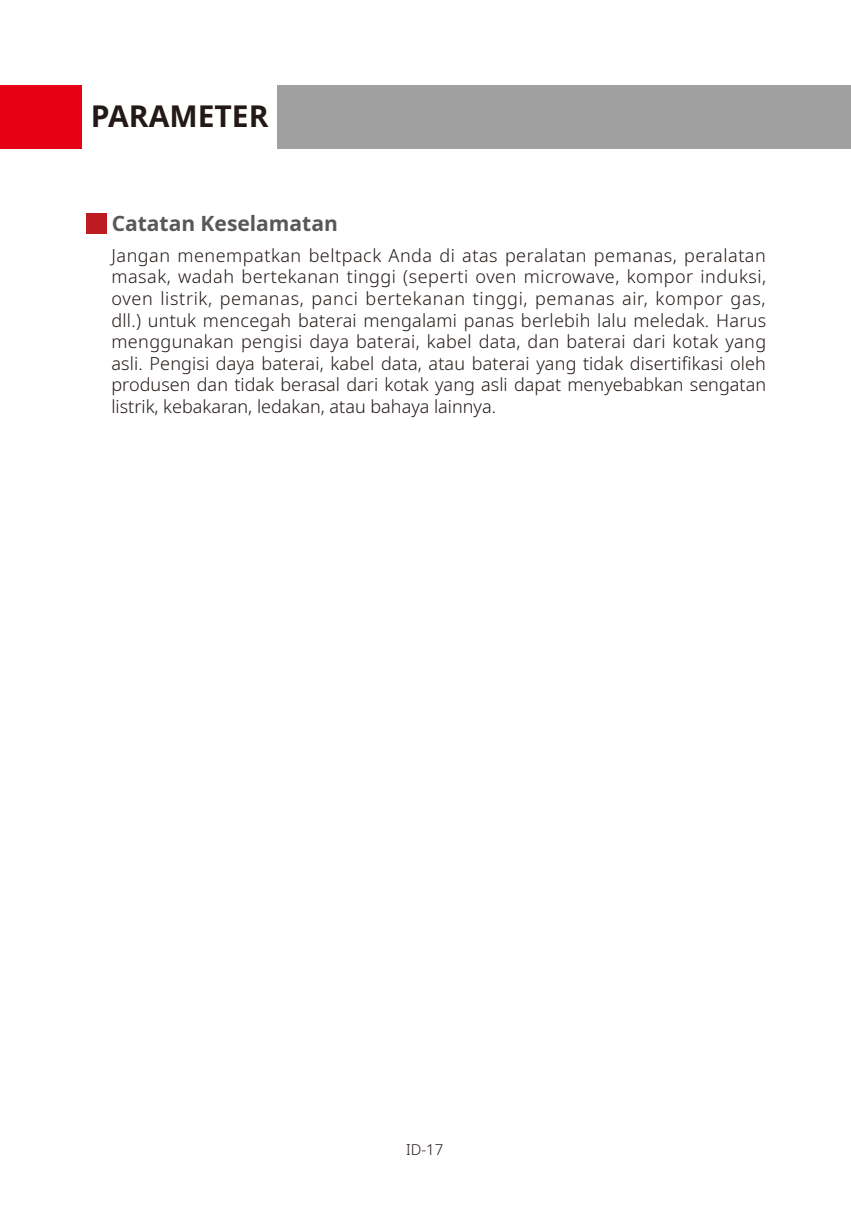
<style>
.page{position:relative;width:851px;height:1208px;background:#fff}
.page>*{position:absolute;margin:0;border:0;box-sizing:border-box;transform-origin:0 0}
.body_B{font:700 30px "Noto Sans";color:#231916}
.body_B-2{font:700 21px "Noto Sans";color:#595857}
.body{font:300 18px/21.6px "Noto Sans";color:#231916;text-align:justify}
.t1{font:300 15px "Noto Sans";color:#231916}
</style>
<div class="page">
<div style="left:82px;top:85px;width:768px;height:63px;background:#a0a0a1"></div>
<div style="left:0;top:85px;width:82px;height:63px;background:#e60013"></div>
<div style="left:86px;top:213px;width:20px;height:21px;background:#bd1b21"></div>
<div style="left:82px;top:85px;width:195px;height:63px;background:#fff"></div>
<p class="body_B" style="left:91px;top:95px;width:179px">PARAMETER</p>
<p class="body_B-2" style="left:112px;top:208px;width:228px">Catatan Keselamatan</p>
<p class="body" style="left:111px;top:245px;width:656px">Jangan menempatkan beltpack Anda di atas peralatan pemanas, peralatan masak, wadah bertekanan tinggi (seperti oven microwave, kompor induksi, oven listrik, pemanas, panci bertekanan tinggi, pemanas air, kompor gas, dll.) untuk mencegah baterai mengalami panas berlebih lalu meledak. Harus menggunakan pengisi daya baterai, kabel data, dan baterai dari kotak yang asli. Pengisi daya baterai, kabel data, atau baterai yang tidak disertifikasi oleh produsen dan tidak berasal dari kotak yang asli dapat menyebabkan sengatan listrik, kebakaran, ledakan, atau bahaya lainnya.</p>
<p class="t1" style="left:406px;top:1138px;width:39px">ID-17</p>
</div>
